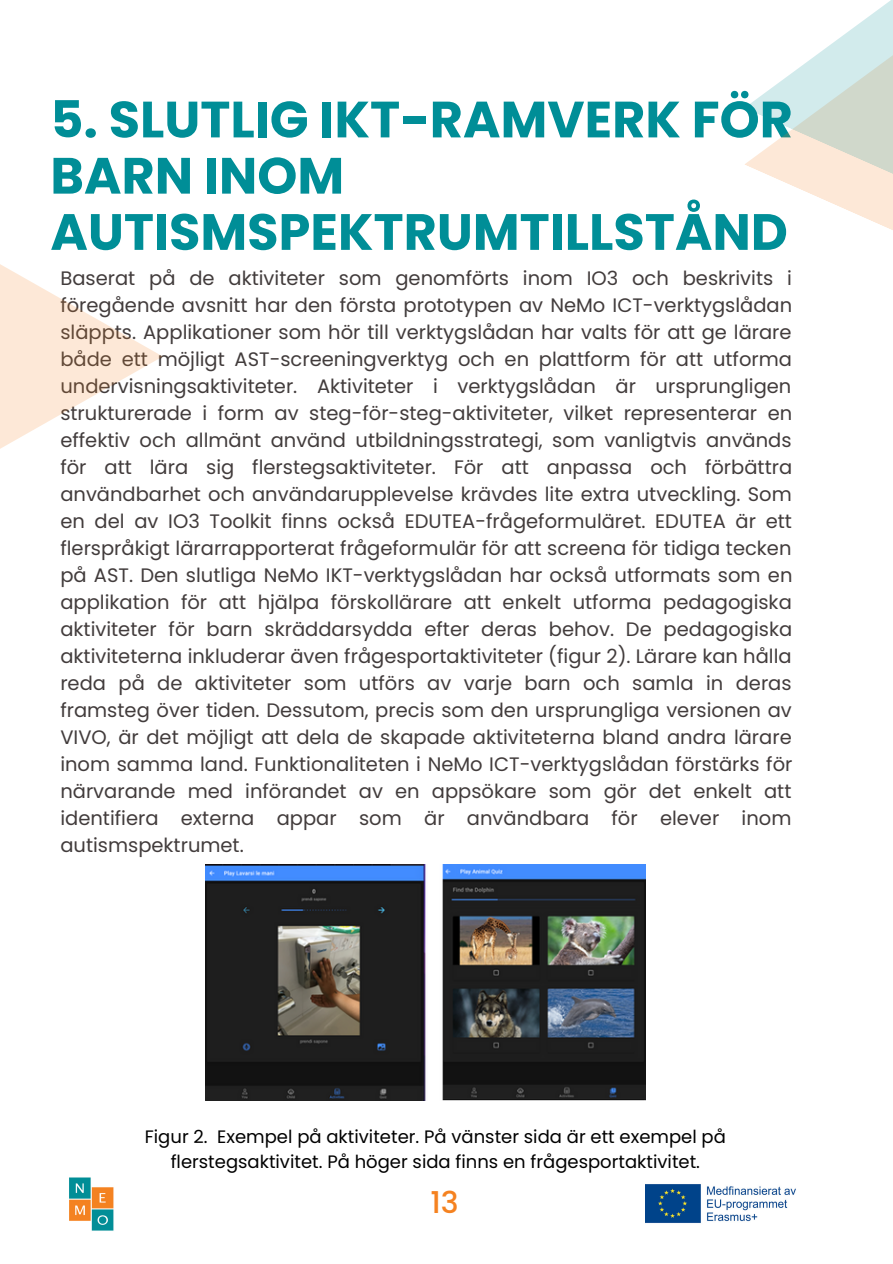
<style>
.page{position:relative;width:893px;height:1264px;background:#fff}
.page>*{position:absolute;margin:0;border:0;box-sizing:border-box;transform-origin:0 0}
.t1{font:700 51px/56.2px "Poppins";color:#008e97}
.t2{font:500 30px "Poppins";color:#f58220}
.t3{font:19.5px/27px "Poppins";color:#423c3c;text-align:justify}
.t4{font:18px/24.8px "Poppins";color:#000;text-align:center}
</style>
<div class="page">
<svg style="left:0;top:264px;width:163px;height:185px"></svg>
<img style="left:69px;top:1177px;width:45px;height:54px">
<svg style="left:745px;top:0;width:147px;height:230px"></svg>
<img style="left:205px;top:864px;width:441px;height:236px">
<img style="left:646px;top:1184px;width:150px;height:39px">
<h1 class="t1" style="left:50px;top:91px;width:744px">5. SLUTLIG IKT-RAMVERK FÖR<br>BARN INOM<br>AUTISMSPEKTRUMTILLSTÅND</h1>
<p class="t3" style="left:60px;top:264px;width:733px">Baserat på de aktiviteter som genomförts inom IO3 och beskrivits i föregående avsnitt har den första prototypen av NeMo ICT-verktygslådan släppts. Applikationer som hör till verktygslådan har valts för att ge lärare både ett möjligt AST-screeningverktyg och en plattform för att utforma undervisningsaktiviteter. Aktiviteter i verktygslådan är ursprungligen strukturerade i form av steg-för-steg-aktiviteter, vilket representerar en effektiv och allmänt använd utbildningsstrategi, som vanligtvis används för att lära sig flerstegsaktiviteter. För att anpassa och förbättra användbarhet och användarupplevelse krävdes lite extra utveckling. Som en del av IO3 Toolkit finns också EDUTEA-frågeformuläret. EDUTEA är ett flerspråkigt lärarrapporterat frågeformulär för att screena för tidiga tecken på AST. Den slutliga NeMo IKT-verktygslådan har också utformats som en applikation för att hjälpa förskollärare att enkelt utforma pedagogiska aktiviteter för barn skräddarsydda efter deras behov. De pedagogiska aktiviteterna inkluderar även frågesportaktiviteter (figur 2). Lärare kan hålla reda på de aktiviteter som utförs av varje barn och samla in deras framsteg över tiden. Dessutom, precis som den ursprungliga versionen av VIVO, är det möjligt att dela de skapade aktiviteterna bland andra lärare inom samma land. Funktionaliteten i NeMo ICT-verktygslådan förstärks för närvarande med införandet av en appsökare som gör det enkelt att identifiera externa appar som är användbara för elever inom autismspektrumet.</p>
<p class="t4" style="left:145px;top:1124px;width:582px">Figur 2. Exempel på aktiviteter. På vänster sida är ett exempel på flerstegsaktivitet. På höger sida finns en frågesportaktivitet.</p>
<h2 class="t2" style="left:430px;top:1181px;width:30px">13</h2>
</div>
